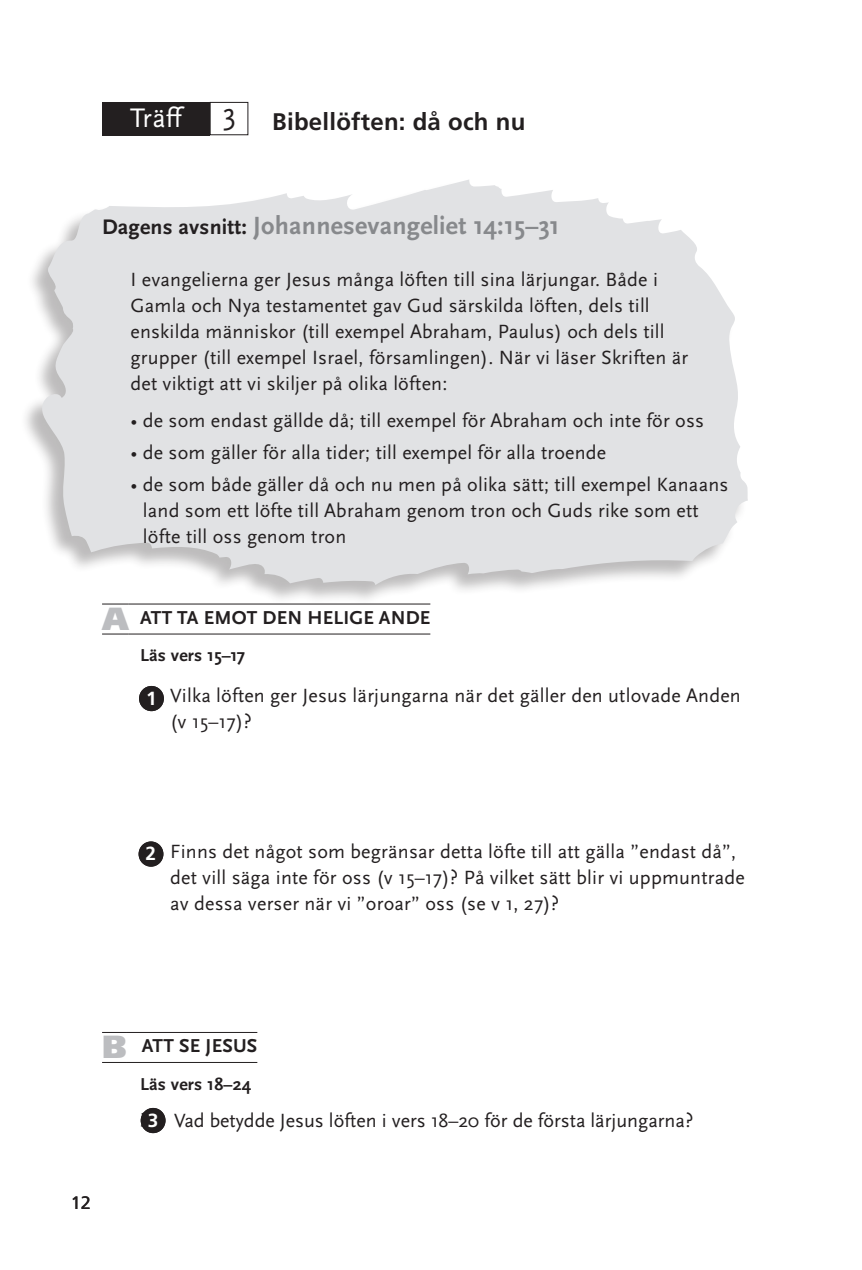
<style>
.page{position:relative;width:862px;height:1270px;background:#fff}
.page>*{position:absolute;margin:0;border:0;box-sizing:border-box;transform-origin:0 0}
.t1{font:31.4px "Scala Sans Pro";color:#231f20}
.t2{font:28px "Scala Sans Pro";color:#fff}
.STYLE_4_TODAY_S_PASS{font:700 26px "Scala Sans Pro";letter-spacing:.01em;color:#87898c}
.HEADLINE-BOLD{font:700 24px "Frutiger";letter-spacing:.01em;color:#231f20}
.STYLE_2_INTRO{font:20px/26px "Scala Sans Pro";letter-spacing:.01em;color:#231f20}
.BC{font:20px/26px "Scala Sans Pro";letter-spacing:.01em;color:#231f20}
.X_HEAD__READ_VERSE{font:20px "Scala Sans Pro";color:#231f20}
.A_B_C_D_E_X_HEAD{font:700 19.6px "Scala Sans Pro";letter-spacing:.01em;color:#231f20}
.t3{font:700 19px "Frutiger";color:#fff}
.X_HEAD__READ_VERSE-2{font:700 18px "Scala Sans Pro";letter-spacing:.01em;color:#231f20}
.t4{font:18px "Frutiger";color:#231f20}
.s1{font-size:22px;color:#231f20}
.s2{font-family:"Frutiger";font-weight:900;font-size:32px;color:#bcbdc0}
.s3{font-family:"Myriad Pro";font-size:22px}
</style>
<div class="page">
<svg style="left:26px;top:126px;width:722px;height:509px;fill:#e1e2e4"></svg>
<div style="left:102px;top:102px;width:108px;height:33px;background:#231f20"></div>
<svg style="left:102px;top:634px;width:27px;height:1px"></svg>
<hr style="left:129px;top:634px;width:301px;height:1px;background:#231f20">
<svg style="left:102px;top:1062px;width:25px;height:1px"></svg>
<hr style="left:127px;top:1062px;width:130px;height:1px;background:#231f20">
<svg style="left:102px;top:604px;width:27px;height:1px"></svg>
<hr style="left:129px;top:604px;width:301px;height:1px;background:#231f20">
<svg style="left:102px;top:1032px;width:25px;height:1px"></svg>
<hr style="left:127px;top:1032px;width:130px;height:1px;background:#231f20">
<div style="left:139px;top:841px;width:24px;height:26px;background:#231f20;border-radius:50%"></div>
<div style="left:139px;top:686px;width:25px;height:25px;background:#231f20;border-radius:50%"></div>
<div style="left:141px;top:1108px;width:24px;height:25px;background:#231f20;border-radius:50%"></div>
<p class="t2" style="left:130px;top:102px;width:56px">Träff</p>
<p class="t1" style="left:222px;top:96px;width:15px">3</p>
<p class="HEADLINE-BOLD" style="left:272px;top:108px;width:255px">Bibellöften: då och nu</p>
<p class="STYLE_4_TODAY_S_PASS" style="left:102px;top:211px;width:459px"><span class="s1">Dagens avsnitt:</span> Johannesevangeliet 14:15–31</p>
<p class="STYLE_2_INTRO" style="left:130px;top:267px;width:559px">I evangelierna ger Jesus många löften till sina lärjungar. Både i Gamla och Nya testamentet gav Gud särskilda löften, dels till enskilda människor (till exempel Abraham, Paulus) och dels till grupper (till exempel Israel, församlingen). När vi läser Skriften är det viktigt att vi skiljer på olika löften:</p>
<p class="STYLE_2_INTRO" style="left:130px;top:408px;width:575px">• de som endast gällde då; till exempel för Abraham och inte för oss</p>
<p class="STYLE_2_INTRO" style="left:130px;top:440px;width:477px">• de som gäller för alla tider; till exempel för alla troende</p>
<p class="STYLE_2_INTRO" style="left:143px;top:471px;width:587px;text-indent:-12px">• de som både gäller då och nu men på olika sätt; till exempel Kanaans land som ett löfte till Abraham genom tron och Guds rike som ett löfte till oss genom tron</p>
<p class="A_B_C_D_E_X_HEAD" style="left:102px;top:606px;width:330px"><span class="s2">A</span> ATT TA EMOT DEN HELIGE ANDE</p>
<p class="X_HEAD__READ_VERSE-2" style="left:140px;top:645px;width:106px">Läs vers 15–17</p>
<p class="BC" style="left:170px;top:683px;width:572px;text-indent:-28px">1 Vilka löften ger Jesus lärjungarna när det gäller den utlovade Anden (v 15–17)?</p>
<p class="t3" style="left:146px;top:687px;width:12px">1</p>
<p class="BC" style="left:170px;top:839px;width:576px;text-indent:-28px"><span class="s3">2</span> Finns det något som begränsar detta löfte till att gälla ”endast då”, det vill säga inte för oss (v 15–17)? På vilket sätt blir vi uppmuntrade av dessa verser när vi ”oroar” oss (se v 1, 27)?</p>
<p class="t3" style="left:146px;top:842px;width:12px">2</p>
<p class="t3" style="left:146px;top:842px;width:12px">1</p>
<p class="A_B_C_D_E_X_HEAD" style="left:102px;top:1035px;width:157px"><span class="s2">B</span> ATT SE JESUS</p>
<p class="X_HEAD__READ_VERSE-2" style="left:140px;top:1074px;width:113px">Läs vers 18–24</p>
<p class="X_HEAD__READ_VERSE" style="left:140px;top:1109px;width:555px"><span class="s3">3</span> Vad betydde Jesus löften i vers 18–20 för de första lärjungarna?</p>
<p class="t3" style="left:148px;top:1109px;width:12px">3</p>
<p class="t3" style="left:148px;top:1109px;width:12px">1</p>
<p class="t4" style="left:71px;top:1192px;width:22px">12</p>
</div>
